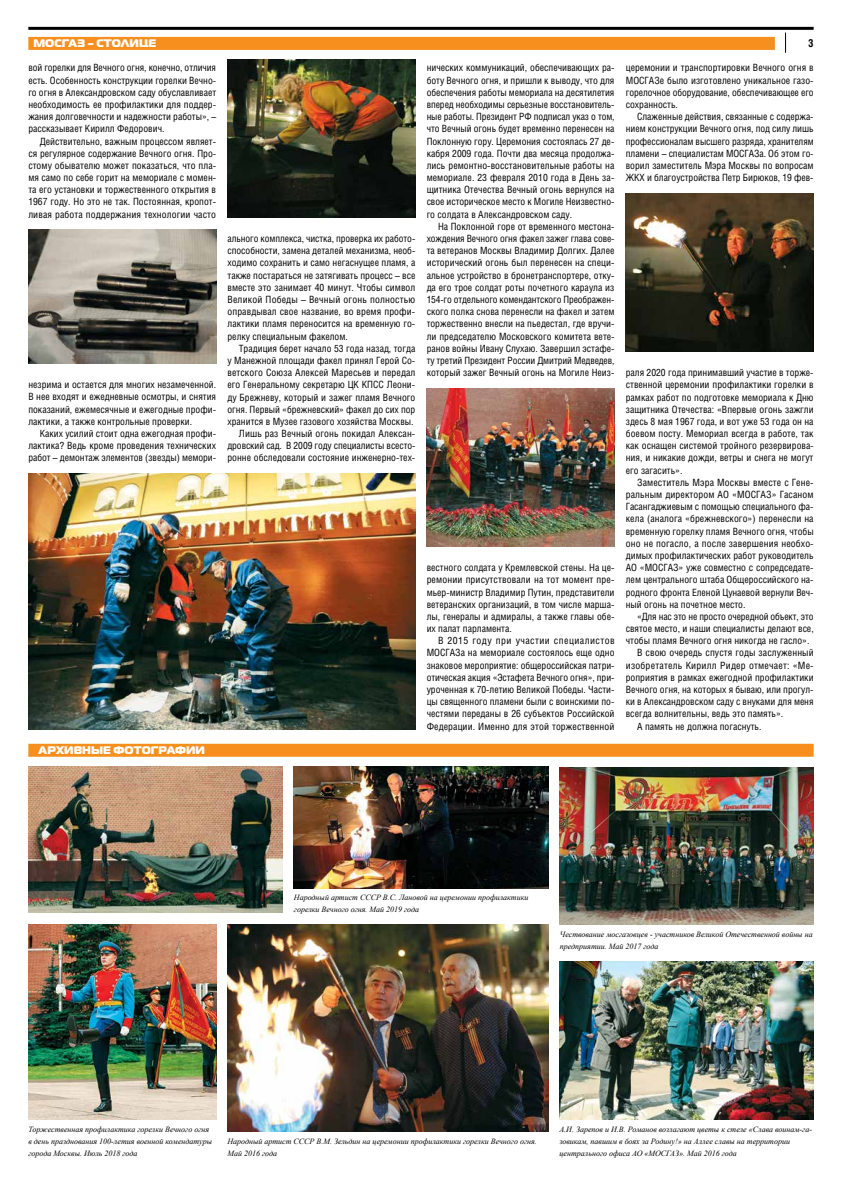
<style>
.page{position:relative;width:842px;height:1191px;background:#fff}
.page>*{position:absolute;margin:0;border:0;box-sizing:border-box;transform-origin:0 0}
.t1{font:900 11px "Magistral";letter-spacing:.005em;color:#fff}
.t2{font:700 11px "Helios Cond";color:#000}
.t3{font:10px/12.2px "Helios Cond";color:#000;text-align:justify}
.t4{font:10px "Helios Cond";letter-spacing:.02em;color:#000}
.t5{font:italic 8px/12.2px "Times New Roman";color:#000}
</style>
<div class="page">
<svg style="left:785px;top:33px;width:1px;height:20px"></svg>
<hr style="left:28px;top:27px;width:786px;height:3px;background:#000">
<div style="left:28px;top:743px;width:786px;height:13px;background:#f78f1e"></div>
<div style="left:28px;top:37px;width:747px;height:13px;background:#f78f1e"></div>
<img style="left:227px;top:59px;width:188px;height:159px">
<img style="left:28px;top:473px;width:387px;height:256px">
<img style="left:427px;top:388px;width:187px;height:159px">
<img style="left:28px;top:230px;width:188px;height:134px">
<img style="left:28px;top:924px;width:188px;height:195px">
<img style="left:28px;top:766px;width:255px;height:146px">
<img style="left:294px;top:766px;width:254px;height:122px">
<img style="left:559px;top:767px;width:255px;height:157px">
<img style="left:559px;top:961px;width:255px;height:158px">
<img style="left:227px;top:924px;width:321px;height:207px">
<img style="left:626px;top:193px;width:188px;height:159px">
<p class="t1" style="left:33px;top:35px;width:124px">МОСГАЗ – СТОЛИЦЕ</p>
<p class="t3" style="left:28px;top:62px;width:189px">вой горелки для Вечного огня, конечно, отличия есть. Особенность конструкции горелки Вечно&shy;го огня в Александровском саду обуславливает необходимость ее профилактики для поддер&shy;жания долговечности и надежности работы», – рассказывает Кирилл Федорович.</p>
<p class="t3" style="left:28px;top:135px;width:189px;text-indent:11px">Действительно, важным процессом являет&shy;ся регулярное содержание Вечного огня. Про&shy;стому обывателю может показаться, что пла&shy;мя само по себе горит на мемориале с момен&shy;та его установки и торжественного открытия в 1967 году. Но это не так. Постоянная, кропот&shy;ливая работа поддержания технологии часто</p>
<p class="t3" style="left:28px;top:378px;width:189px">незрима и остается для многих незамеченной.<br>В нее входят и ежедневные осмотры, и снятия показаний, ежемесячные и ежегодные профи&shy;лактики, а также контрольные проверки.</p>
<p class="t3" style="left:28px;top:427px;width:189px;text-indent:11px">Каких усилий стоит одна ежегодная профи&shy;лактика? Ведь кроме проведения технических работ – демонтаж элементов (звезды) мемори-</p>
<p class="t3" style="left:227px;top:232px;width:189px">ального комплекса, чистка, проверка их работо&shy;способности, замена деталей механизма, необ&shy;ходимо сохранить и само негаснущее пламя, а также постараться не затягивать процесс – все вместе это занимает 40 минут. Чтобы символ Великой Победы – Вечный огонь полностью оправдывал свое название, во время профи&shy;лактики пламя переносится на временную го&shy;релку специальным факелом.</p>
<p class="t3" style="left:227px;top:342px;width:189px;text-align:right">Традиция берет начало 53 года назад, тогда<br>у Манежной площади факел принял Герой Со&shy;ветского Союза Алексей Маресьев и передал его Генеральному секретарю ЦК КПСС Леони&shy;ду Брежневу, который и зажег пламя Вечного огня. Первый «брежневский» факел до сих пор хранится в Музее газового хозяйства Москвы.<br>Лишь раз Вечный огонь покидал Алексан&shy;дровский сад. В 2009 году специалисты всесто&shy;ронне обследовали состояние инженерно-тех-</p>
<p class="t3" style="left:427px;top:62px;width:189px">нических коммуникаций, обеспечивающих ра&shy;боту Вечного огня, и пришли к выводу, что для обеспечения работы мемориала на десятилетия вперед необходимы серьезные восстановитель&shy;ные работы. Президент РФ подписал указ о том, что Вечный огонь будет временно перенесен на Поклонную гору. Церемония состоялась 27 де&shy;кабря 2009 года. Почти два месяца продолжа&shy;лись ремонтно-восстановительные работы на мемориале. 23 февраля 2010 года в День за&shy;щитника Отечества Вечный огонь вернулся на свое историческое место к Могиле Неизвестно&shy;го солдата в Александровском саду.</p>
<p class="t3" style="left:427px;top:220px;width:189px;text-indent:11px">На Поклонной горе от временного местона&shy;хождения Вечного огня факел зажег глава сове&shy;та ветеранов Москвы Владимир Долгих. Далее исторический огонь был перенесен на специ&shy;альное устройство в бронетранспортере, отку&shy;да его трое солдат роты почетного караула из 154-го отдельного комендантского Преображен&shy;ского полка снова перенесли на факел и затем торжественно внесли на пьедестал, где вручи&shy;ли председателю Московского комитета вете&shy;ранов войны Ивану Слухаю. Завершил эстафе&shy;ту третий Президент России Дмитрий Медведев, который зажег Вечный огонь на Могиле Неиз-</p>
<p class="t1" style="left:39px;top:742px;width:168px">АРХИВНЫЕ ФОТОГРАФИИ</p>
<p class="t3" style="left:427px;top:561px;width:189px">вестного солдата у Кремлевской стены. На це&shy;ремонии присутствовали на тот момент пре&shy;мьер-министр Владимир Путин, представители ветеранских организаций, в том числе марша&shy;лы, генералы и адмиралы, а также главы обе&shy;их палат парламента.</p>
<p class="t3" style="left:427px;top:634px;width:189px;text-indent:11px">В 2015 году при участии специалистов МОСГАЗа на мемориале состоялось еще одно знаковое мероприятие: общероссийская патри&shy;отическая акция «Эстафета Вечного огня», при&shy;уроченная к 70-летию Великой Победы. Части&shy;цы священного пламени были с воинскими по&shy;честями переданы в 26 субъектов Российской Федерации. Именно для этой торжественной</p>
<p class="t2" style="left:808px;top:36px;width:7px">3</p>
<p class="t3" style="left:626px;top:62px;width:189px">церемонии и транспортировки Вечного огня в МОСГАЗе было изготовлено уникальное газо&shy;горелочное оборудование, обеспечивающее его сохранность.</p>
<p class="t3" style="left:626px;top:110px;width:189px;text-indent:11px">Слаженные действия, связанные с содержа&shy;нием конструкции Вечного огня, под силу лишь профессионалам высшего разряда, хранителям пламени – специалистам МОСГАЗа. Об этом го&shy;ворил заместитель Мэра Москвы по вопросам ЖКХ и благоустройства Петр Бирюков, 19 фев-</p>
<p class="t3" style="left:626px;top:366px;width:189px">раля 2020 года принимавший участие в торже&shy;ственной церемонии профилактики горелки в рамках работ по подготовке мемориала к Дню защитника Отечества: «Впервые огонь зажгли здесь 8 мая 1967 года, и вот уже 53 года он на боевом посту. Мемориал всегда в работе, так как оснащен системой тройного резервирова&shy;ния, и никакие дожди, ветры и снега не могут его загасить».</p>
<p class="t3" style="left:626px;top:476px;width:189px;text-indent:11px">Заместитель Мэра Москвы вместе с Гене&shy;ральным директором АО «МОСГАЗ» Гасаном Гасангаджиевым с помощью специального фа&shy;кела (аналога «брежневского») перенесли на временную горелку пламя Вечного огня, чтобы оно не погасло, а после завершения необхо&shy;димых профилактических работ руководитель АО «МОСГАЗ» уже совместно с сопредседате&shy;лем центрального штаба Общероссийского на&shy;родного фронта Еленой Цунаевой вернули Веч&shy;ный огонь на почетное место.</p>
<p class="t3" style="left:637px;top:610px;width:178px">«Для нас это не просто очередной объект, это</p>
<p class="t3" style="left:626px;top:622px;width:189px">святое место, и наши специалисты делают все,</p>
<p class="t3" style="left:626px;top:634px;width:185px">чтобы пламя Вечного огня никогда не гасло».</p>
<p class="t3" style="left:637px;top:646px;width:178px">В свою очередь спустя годы заслуженный</p>
<p class="t4" style="left:626px;top:659px;width:189px">изобретатель Кирилл Ридер отмечает: «Ме-</p>
<p class="t3" style="left:626px;top:671px;width:189px">роприятия в рамках ежегодной профилактики</p>
<p class="t3" style="left:626px;top:683px;width:189px">Вечного огня, на которых я бываю, или прогул-</p>
<p class="t3" style="left:626px;top:695px;width:189px">ки в Александровском саду с внуками для меня</p>
<p class="t3" style="left:626px;top:707px;width:159px">всегда волнительны, ведь это память».</p>
<p class="t3" style="left:637px;top:719px;width:126px">А память не должна погаснуть.</p>
<p class="t5" style="left:294px;top:891px;width:236px">Народный артист СССР В.С. Лановой на церемонии профилактики горелки Вечного огня. Май 2019 года</p>
<p class="t5" style="left:560px;top:927px;width:254px">Чествование мосгазовцев - участников Великой Отечественной войны на предприятии. Май 2017 года</p>
<p class="t5" style="left:28px;top:1122px;width:185px">Торжественная профилактика горелки Вечного огня в день празднования 100-летия военной комендатуры города Москвы. Июль 2018 года</p>
<p class="t5" style="left:227px;top:1135px;width:311px">Народный артист СССР В.М. Зельдин на церемонии профилактики горелки Вечного огня.<br>Май 2016 года</p>
<p class="t5" style="left:559px;top:1122px;width:254px">А.И. Зарепов и И.В. Романов возлагают цветы к стеле «Слава воинам-га&shy;зовикам, павшим в боях за Родину!» на Аллее славы на территории центрального офиса АО «МОСГАЗ». Май 2016 года</p>
</div>
